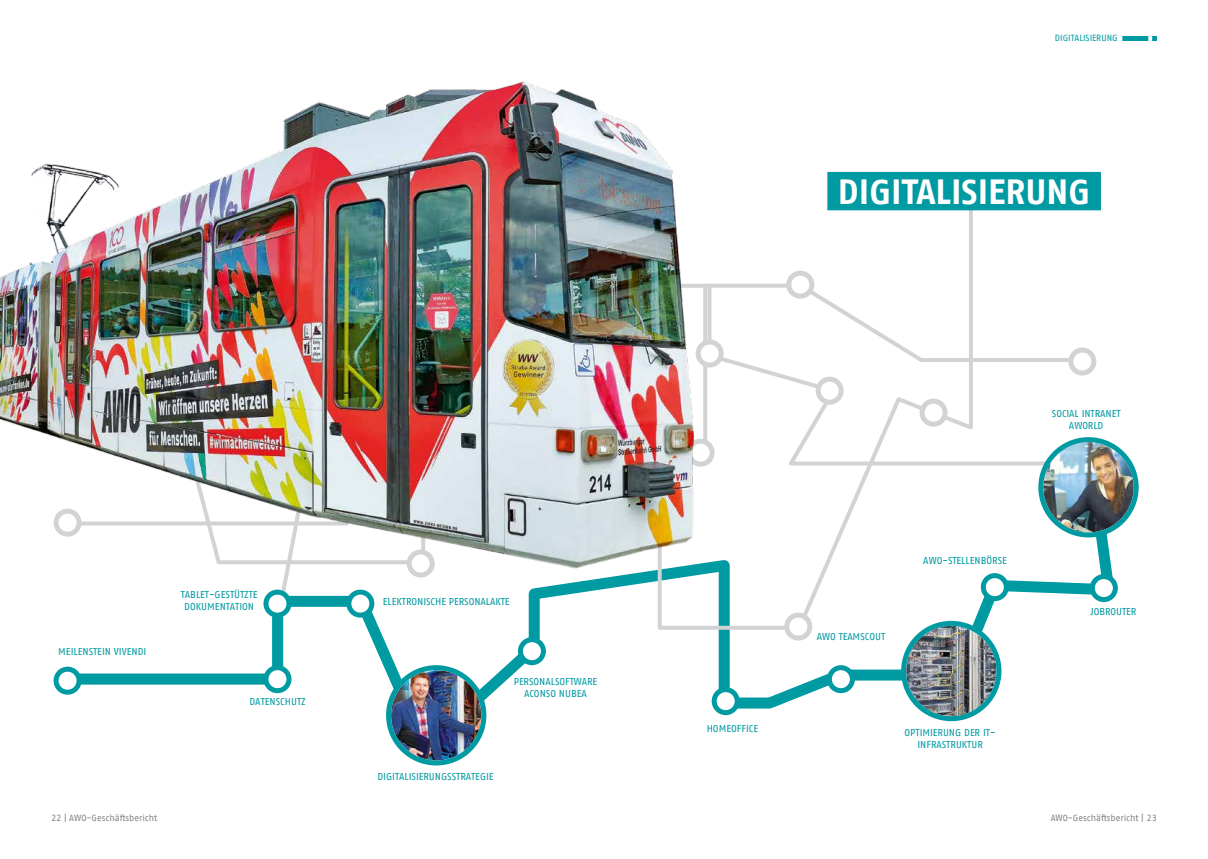
<style>
.page{position:relative;width:1208px;height:859px;background:#fff}
.page>*{position:absolute;margin:0;border:0;box-sizing:border-box;transform-origin:0 0}
.t1{font:700 34.9px "AWO Fago Office";color:#fff}
.t2{font:10px/12px "AWO Fago Office";color:#009aa2;text-align:center}
.t3{font:9px "AWO Fago Office";color:#808285}
.t4{font:9px "AWO Fago Office";color:#009aa2}
</style>
<div class="page">
<svg style="left:53px;top:632px;width:916px;height:133px"></svg>
<svg style="left:264px;top:210px;width:711px;height:422px"></svg>
<div style="left:56px;top:669px;width:23px;height:23px;background:#fff;border-radius:50%"></div>
<div style="left:54px;top:667px;width:28px;height:28px;border:5px solid #009aa2;border-radius:50%"></div>
<svg style="left:388px;top:668px;width:96px;height:95px"></svg>
<img style="left:391px;top:670px;width:90px;height:90px;border-radius:45px">
<div style="left:386px;top:665px;width:100px;height:100px;border:5px solid #009aa2;border-radius:50%"></div>
<div style="left:266px;top:668px;width:23px;height:23px;background:#fff;border-radius:50%"></div>
<div style="left:263px;top:665px;width:28px;height:28px;border:5px solid #009aa2;border-radius:50%"></div>
<svg style="left:266px;top:592px;width:23px;height:23px"></svg>
<div style="left:263px;top:590px;width:28px;height:28px;border:5px solid #009aa2;border-radius:50%"></div>
<div style="left:349px;top:592px;width:23px;height:23px;background:#fff;border-radius:50%"></div>
<div style="left:346px;top:590px;width:28px;height:28px;border:5px solid #009aa2;border-radius:50%"></div>
<div style="left:714px;top:690px;width:23px;height:23px;background:#fff;border-radius:50%"></div>
<div style="left:711px;top:687px;width:28px;height:28px;border:5px solid #009aa2;border-radius:50%"></div>
<div style="left:787px;top:615px;width:23px;height:23px;background:#fff;border-radius:50%"></div>
<div style="left:784px;top:613px;width:28px;height:28px;border:5px solid #d1d3d4;border-radius:50%"></div>
<div style="left:922px;top:401px;width:23px;height:23px;background:#fff;border-radius:50%"></div>
<div style="left:919px;top:399px;width:28px;height:28px;border:5px solid #d1d3d4;border-radius:50%"></div>
<div style="left:1068px;top:347px;width:28px;height:28px;border:5px solid #d1d3d4;border-radius:50%"></div>
<div style="left:827px;top:172px;width:274px;height:38px;background:#009aa2"></div>
<div style="left:520px;top:640px;width:23px;height:23px;background:#fff;border-radius:50%"></div>
<div style="left:518px;top:637px;width:28px;height:28px;border:5px solid #009aa2;border-radius:50%"></div>
<div style="left:829px;top:668px;width:23px;height:23px;background:#fff;border-radius:50%"></div>
<div style="left:827px;top:665px;width:28px;height:28px;border:5px solid #009aa2;border-radius:50%"></div>
<img style="left:0;top:81px;width:843px;height:500px">
<svg style="left:943px;top:479px;width:178px;height:212px"></svg>
<svg style="left:983px;top:576px;width:23px;height:23px"></svg>
<div style="left:980px;top:573px;width:28px;height:28px;border:5px solid #009aa2;border-radius:50%"></div>
<svg style="left:1092px;top:577px;width:23px;height:23px"></svg>
<div style="left:1089px;top:574px;width:28px;height:28px;border:5px solid #009aa2;border-radius:50%"></div>
<svg style="left:903px;top:623px;width:96px;height:96px"></svg>
<img style="left:906px;top:626px;width:90px;height:90px;border-radius:45px">
<div style="left:901px;top:621px;width:100px;height:100px;border:5px solid #009aa2;border-radius:50%"></div>
<svg style="left:1040px;top:440px;width:96px;height:95px"></svg>
<img style="left:1043px;top:442px;width:90px;height:90px;border-radius:45px">
<div style="left:1038px;top:437px;width:100px;height:100px;border:5px solid #009aa2;border-radius:50%"></div>
<div style="left:1122px;top:36px;width:26px;height:5px;background:#009aa2"></div>
<svg style="left:1152px;top:36px;width:5px;height:5px"></svg>
<p class="t4" style="left:1055px;top:33px;width:64px">DIGITALISIERUNG</p>
<h1 class="t1" style="left:838px;top:171px;width:254px">DIGITALISIERUNG</h1>
<p class="t2" style="left:58px;top:645px;width:90px">MEILENSTEIN VIVENDI</p>
<p class="t2" style="left:181px;top:588px;width:78px">TABLET-GESTÜTZTE<br>DOKUMENTATION</p>
<p class="t2" style="left:249px;top:695px;width:58px">DATENSCHUTZ</p>
<p class="t2" style="left:383px;top:596px;width:128px">ELEKTRONISCHE PERSONALAKTE</p>
<p class="t2" style="left:514px;top:675px;width:85px">PERSONALSOFTWARE<br>ACONSO NUBEA</p>
<p class="t2" style="left:377px;top:771px;width:118px">DIGITALISIERUNGSSTRATEGIE</p>
<p class="t2" style="left:706px;top:723px;width:53px">HOMEOFFICE</p>
<p class="t2" style="left:1052px;top:407px;width:70px">SOCIAL INTRANET<br>AWORLD</p>
<p class="t2" style="left:816px;top:631px;width:70px">AWO TEAMSCOUT</p>
<p class="t2" style="left:923px;top:555px;width:85px">AWO-STELLENBÖRSE</p>
<p class="t2" style="left:904px;top:726px;width:93px">OPTIMIERUNG DER IT-<br>INFRASTRUKTUR</p>
<p class="t2" style="left:1090px;top:606px;width:47px">JOBROUTER</p>
<p class="t3" style="left:51px;top:813px;width:108px">22 | AWO-Geschäftsbericht</p>
<p class="t3" style="left:1050px;top:813px;width:108px">AWO-Geschäftsbericht | 23</p>
</div>
